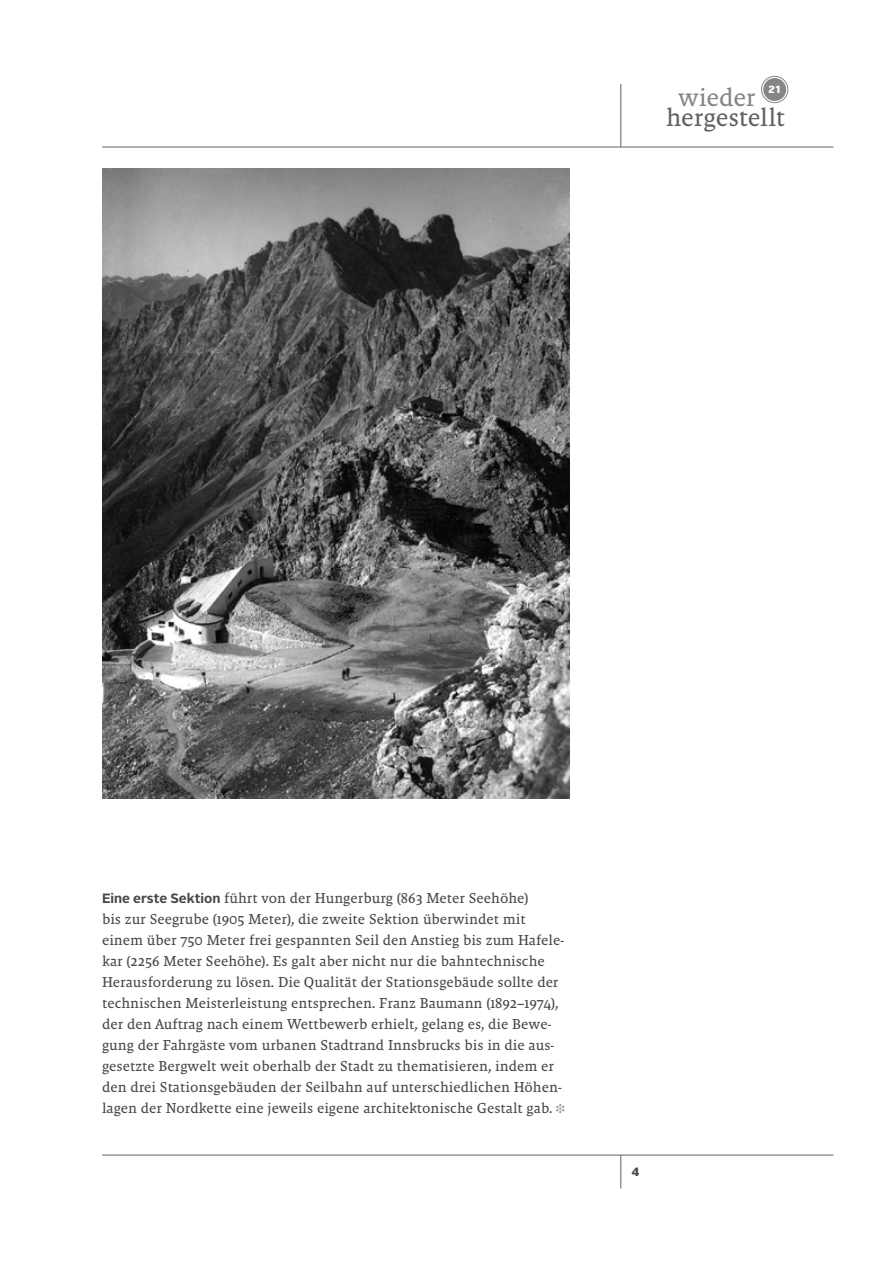
<style>
.page{position:relative;width:893px;height:1263px;background:#fff}
.page>*{position:absolute;margin:0;border:0;box-sizing:border-box;transform-origin:0 0}
.t1{font:25.65px "Malaga OT";letter-spacing:-.01em;color:#626261}
.t2{font:25.65px "Malaga OT";letter-spacing:-.015em;color:#858687}
.t3{font:14.7px/21px "Malaga OT";color:#484847}
.t4{font:900 12px "Alright Sans";color:#484847}
.t5{font:900 10.35px "Alright Sans";color:#fff}
.s1{font-family:"Alright Sans";font-weight:700;font-size:13.5px}
.s2{color:#979698}
</style>
<div class="page">
<hr style="left:102px;top:147px;width:731px;height:1px;background:#626261">
<hr style="left:102px;top:1155px;width:731px;height:1px;background:#626261">
<div style="left:763px;top:78px;width:23px;height:23px;background:#858687;border-radius:50%"></div>
<div style="left:761px;top:76px;width:27px;height:27px;border:1px solid #858687;border-radius:50%"></div>
<hr style="left:621px;top:84px;width:1px;height:63px;background:#626261">
<hr style="left:621px;top:1155px;width:1px;height:33px;background:#626261">
<img style="left:102px;top:168px;width:468px;height:630px">
<h1 class="t2" style="left:678px;top:83px;width:79px">wieder</h1>
<p class="t5" style="left:768px;top:82px;width:14px">21</p>
<h1 class="t1" style="left:666px;top:103px;width:120px">hergestellt</h1>
<p class="t3" style="left:102px;top:887px;width:464px"><span class="s1">Eine erste Sektion</span> führt von der Hungerburg (863 Meter Seehöhe)<br>bis zur Seegrube (1905 Meter), die zweite Sektion überwindet mit einem über 750 Meter frei gespannten Seil den Anstieg bis zum Hafele&shy;kar (2256 Meter Seehöhe). Es galt aber nicht nur die bahntechnische Herausforderung zu lösen. Die Qualität der Stationsgebäude sollte der technischen Meisterleistung entsprechen. Franz Baumann (1892–1974), der den Auftrag nach einem Wettbewerb erhielt, gelang es, die Bewe&shy;gung der Fahrgäste vom urbanen Stadtrand Innsbrucks bis in die aus&shy;gesetzte Bergwelt weit oberhalb der Stadt zu thematisieren, indem er den drei Stationsgebäuden der Seilbahn auf unterschiedlichen Höhen&shy;lagen der Nordkette eine jeweils eigene architektonische Gestalt gab. <span class="s2">❉</span></p>
<p class="t4" style="left:631px;top:1163px;width:9px">4</p>
</div>
